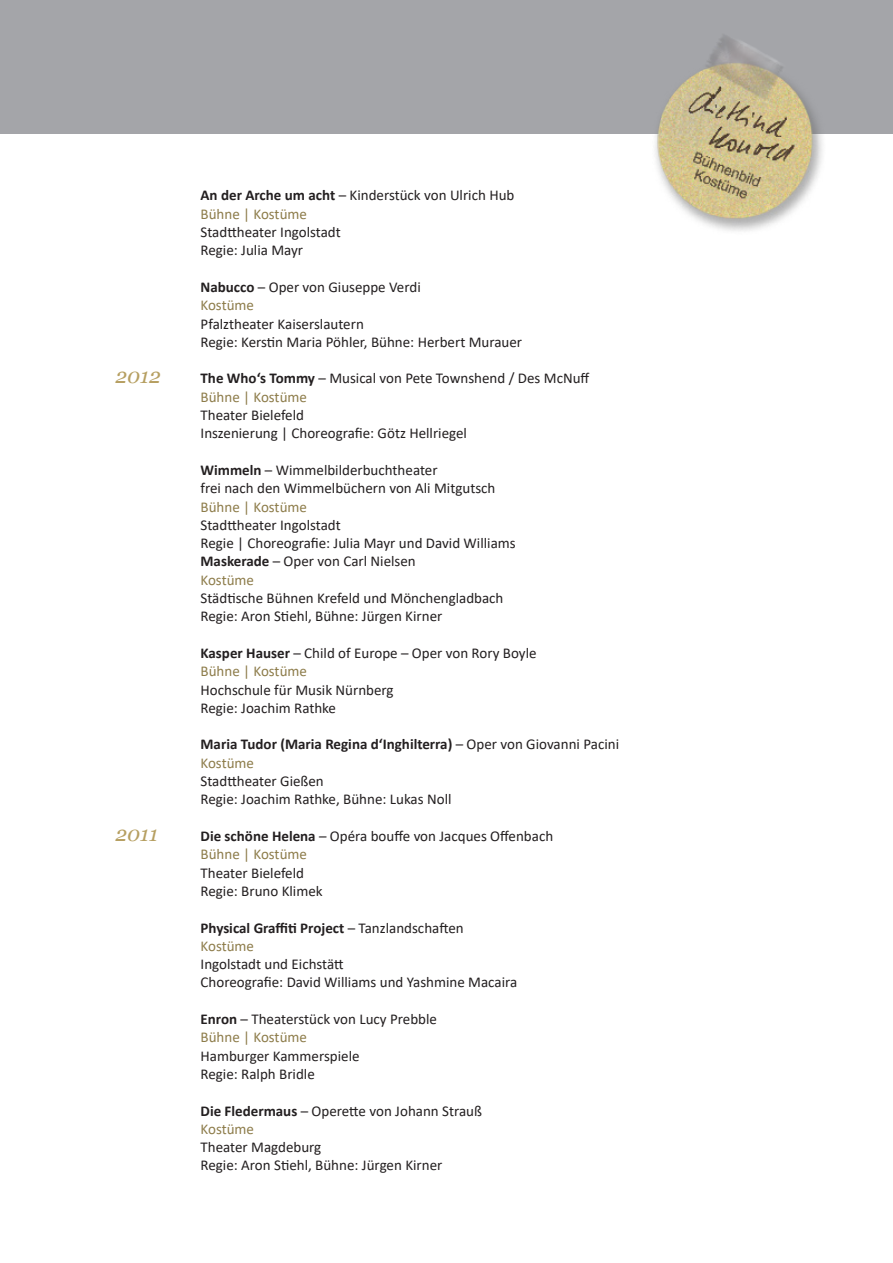
<style>
.page{position:relative;width:893px;height:1263px;background:#fff}
.page>*{position:absolute;margin:0;border:0;box-sizing:border-box;transform-origin:0 0}
.t1{font:italic 21px "Georgia";color:#b69f61}
.t2{font:15px/18.3px "Calibri";color:#231f20}
.t3{font:700 15px/18.3px "Calibri";color:#231f20}
.t4{font:15px "Calibri";color:#8d7c4a}
.s1{font-weight:700}
.s2{color:#8d7c4a}
.s3{font-weight:400}
.s4{font-weight:400;color:#8d7c4a}
</style>
<div class="page">
<img style="left:0;top:0;width:893px;height:231px">
<p class="t2" style="left:201px;top:186px;width:315px"><span class="s1">An der Arche um acht</span> – Kinderstück von Ulrich Hub<br><span class="s2">Bühne | Kostüme</span></p>
<p class="t2" style="left:201px;top:222px;width:142px">Stadttheater Ingolstadt<br>Regie: Julia Mayr</p>
<p class="t2" style="left:201px;top:277px;width:222px"><span class="s1">Nabucco</span> – Oper von Giuseppe Verdi<br><span class="s2">Kostüme</span></p>
<p class="t2" style="left:201px;top:314px;width:323px">Pfalztheater Kaiserslautern<br>Regie: Kerstin Maria Pöhler, Bühne: Herbert Murauer</p>
<h1 class="t1" style="left:116px;top:363px;width:47px">2012</h1>
<p class="t2" style="left:201px;top:369px;width:390px"><span class="s1">The Who‘s Tommy</span> – Musical von Pete Townshend / Des McNuff<br><span class="s2">Bühne | Kostüme</span></p>
<p class="t2" style="left:201px;top:405px;width:268px">Theater Bielefeld<br>Inszenierung | Choreografie: Götz Hellriegel</p>
<p class="t2" style="left:201px;top:460px;width:296px"><span class="s1">Wimmeln</span> – Wimmelbilderbuchtheater<br>frei nach den Wimmelbüchern von Ali Mitgutsch</p>
<p class="t4" style="left:201px;top:496px;width:108px">Bühne | Kostüme</p>
<p class="t2" style="left:201px;top:515px;width:317px">Stadttheater Ingolstadt<br>Regie | Choreografie: Julia Mayr und David Williams<br><span class="s1">Maskerade</span> – Oper von Carl Nielsen<br><span class="s2">Kostüme</span></p>
<p class="t2" style="left:201px;top:588px;width:304px">Städtische Bühnen Krefeld und Mönchengladbach<br>Regie: Aron Stiehl, Bühne: Jürgen Kirner</p>
<p class="t2" style="left:201px;top:643px;width:338px"><span class="s1">Kasper Hauser</span> – Child of Europe – Oper von Rory Boyle<br><span class="s2">Bühne | Kostüme</span></p>
<p class="t2" style="left:201px;top:680px;width:195px">Hochschule für Musik Nürnberg<br>Regie: Joachim Rathke</p>
<p class="t3" style="left:201px;top:735px;width:420px">Maria Tudor (Maria Regina d‘Inghilterra) <span class="s3">– Oper von Giovanni Pacini<br></span><span class="s4">Kostüme</span></p>
<p class="t2" style="left:201px;top:771px;width:252px">Stadttheater Gießen<br>Regie: Joachim Rathke, Bühne: Lukas Noll</p>
<h1 class="t1" style="left:116px;top:820px;width:44px">2011</h1>
<p class="t2" style="left:201px;top:826px;width:354px"><span class="s1">Die schöne Helena</span> – Opéra bouffe von Jacques Offenbach<br><span class="s2">Bühne | Kostüme</span></p>
<p class="t2" style="left:201px;top:863px;width:124px">Theater Bielefeld<br>Regie: Bruno Klimek</p>
<p class="t3" style="left:201px;top:918px;width:265px">Physical Graffiti Project <span class="s3">– Tanzlandschaften<br></span><span class="s4">Kostüme</span></p>
<p class="t2" style="left:201px;top:954px;width:318px">Ingolstadt und Eichstätt<br>Choreografie: David Williams und Yashmine Macaira</p>
<p class="t2" style="left:201px;top:1009px;width:238px"><span class="s1">Enron</span> – Theaterstück von Lucy Prebble<br><span class="s2">Bühne | Kostüme</span></p>
<p class="t2" style="left:201px;top:1046px;width:160px">Hamburger Kammerspiele<br>Regie: Ralph Bridle</p>
<p class="t2" style="left:201px;top:1101px;width:283px"><span class="s1">Die Fledermaus</span> – Operette von Johann Strauß<br><span class="s2">Kostüme</span></p>
<p class="t2" style="left:201px;top:1137px;width:243px">Theater Magdeburg<br>Regie: Aron Stiehl, Bühne: Jürgen Kirner</p>
</div>
